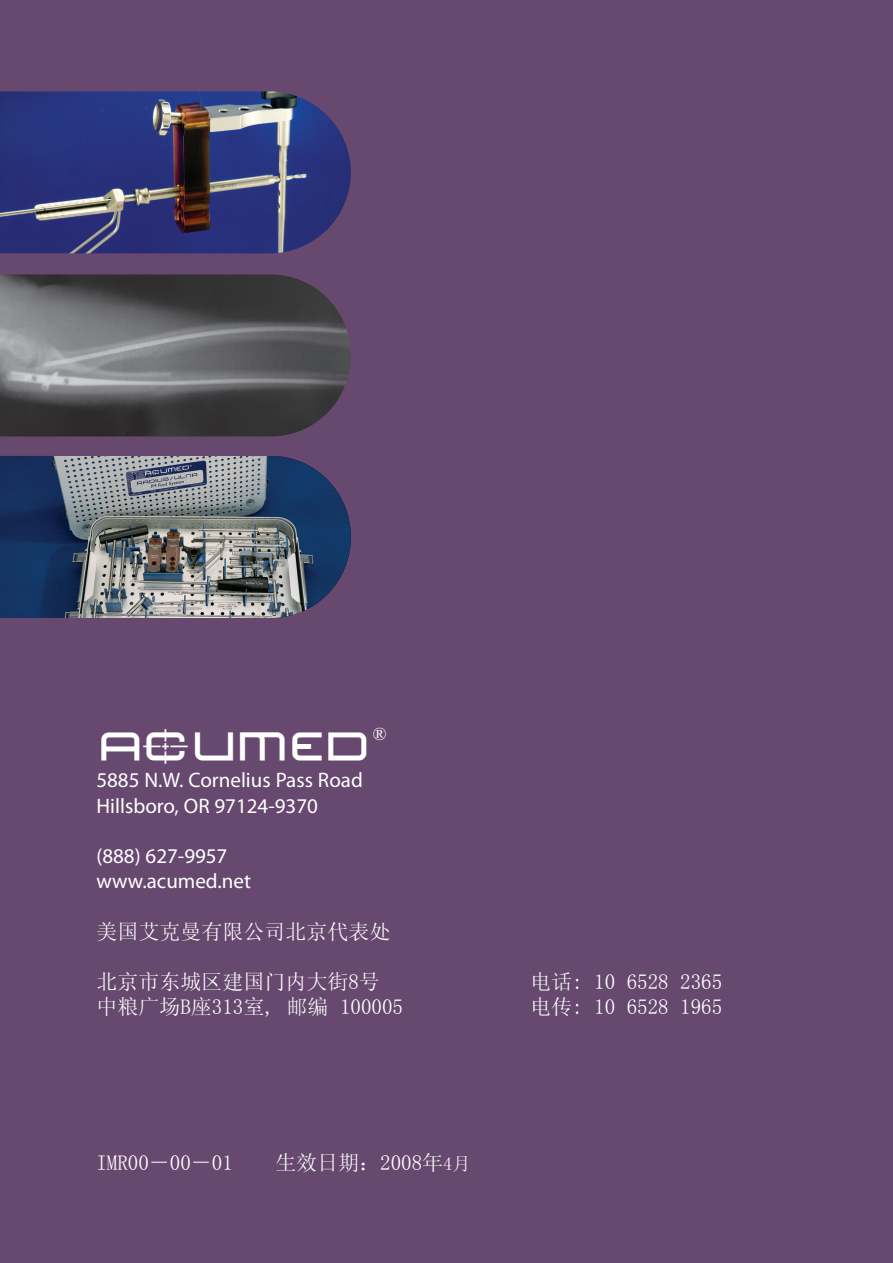
<style>
.page{position:relative;width:893px;height:1263px;background:#67486f}
.page>*{position:absolute;margin:0;border:0;box-sizing:border-box;transform-origin:0 0}
.t1{font:36px "Acubet";color:#fff}
.t2{font:21px "Sim Sun";color:#fff}
.t3{font:21px/25.2px "Myriad Pro";color:#fff}
.s1{font-size:18px}
</style>
<div class="page">
<img style="left:0;top:91px;width:351px;height:162px">
<img style="left:0;top:274px;width:351px;height:162px">
<img style="left:0;top:456px;width:351px;height:162px">
<h1 class="t1" style="left:96px;top:728px;width:292px">AcUMEDr</h1>
<p class="t3" style="left:96px;top:767px;width:268px">5885 N.W. Cornelius Pass Road<br>Hillsboro, OR 97124-9370</p>
<p class="t3" style="left:96px;top:843px;width:156px">(888) 627-9957 www.acumed.net</p>
<p class="t2" style="left:96px;top:921px;width:296px">美国艾克曼有限公司北京代表处</p>
<p class="t2" style="left:96px;top:971px;width:285px">北京市东城区建国门内大街8号</p>
<p class="t2" style="left:530px;top:971px;width:194px">电话: 10 6528 2365</p>
<p class="t2" style="left:96px;top:996px;width:308px">中粮广场B座313室, 邮编 100005</p>
<p class="t2" style="left:530px;top:996px;width:194px">电传: 10 6528 1965</p>
<p class="t2" style="left:96px;top:1152px;width:138px">IMR00－00－01</p>
<p class="t2" style="left:275px;top:1152px;width:196px">生效日期：2008年<span class="s1">4月</span></p>
</div>
